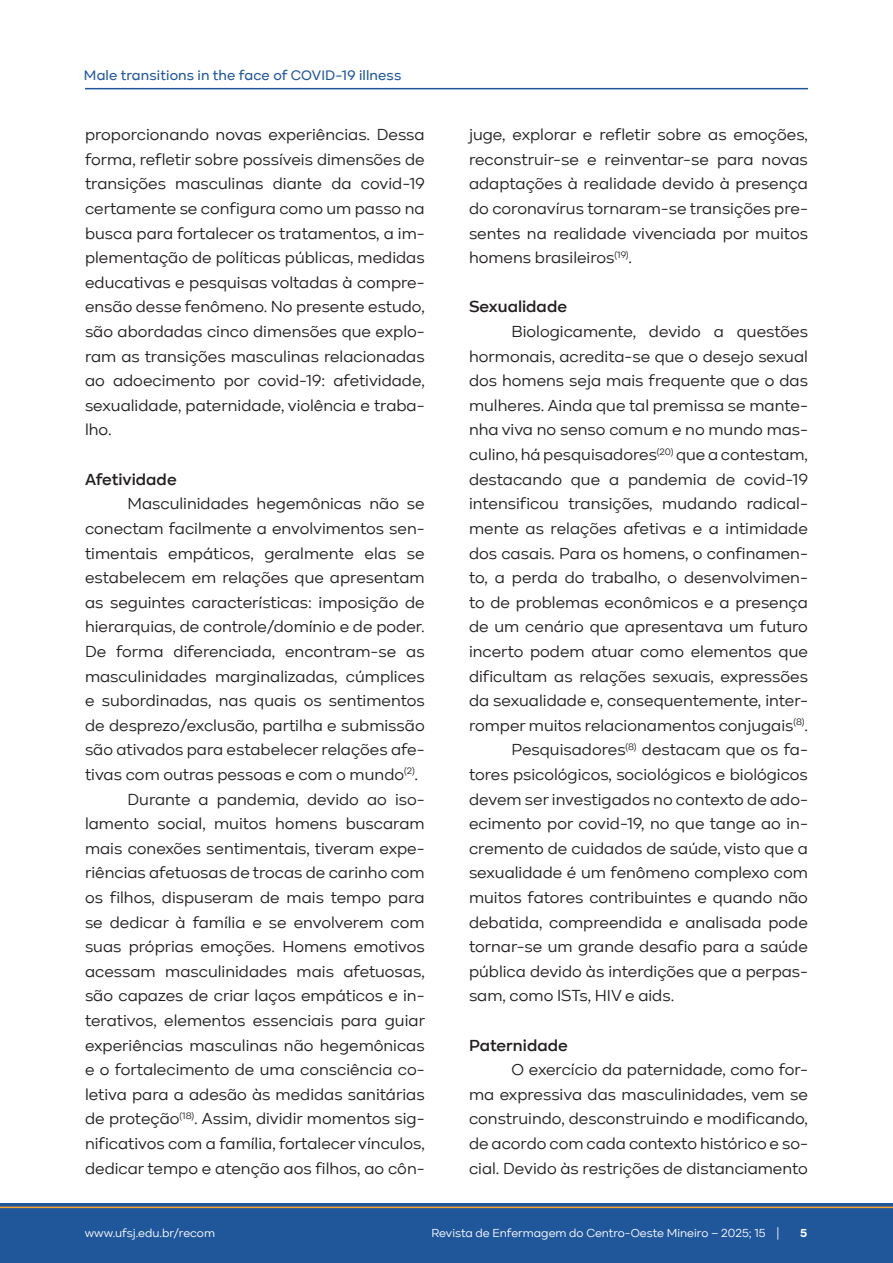
<style>
.page{position:relative;width:893px;height:1263px;background:#fff}
.page>*{position:absolute;margin:0;border:0;box-sizing:border-box;transform-origin:0 0}
.Texto_artigo{font:16.5px/24.6px "Kinetika";color:#231f20;text-align:justify}
.Texto_artigo-2{font:600 16.5px "Kinetika";color:#231f20}
.t1{font:500 14.25px "Kinetika";letter-spacing:.01em;color:#20579b}
.t2{font:12px "Kinetika";color:#fff}
.t3{font:700 12px "Kinetika";color:#fff}
</style>
<div class="page">
<div style="left:0;top:1203px;width:893px;height:60px;background:#20579b"></div>
<hr style="left:0;top:1206px;width:893px;height:2px;background:#f9a42e">
<hr style="left:85px;top:88px;width:723px;height:1px;background:#20579b">
<p class="t1" style="left:84px;top:67px;width:319px">Male transitions in the face of COVID-19 illness</p>
<p class="Texto_artigo" style="left:85px;top:122px;width:341px">proporcionando novas experiências. Dessa forma, refletir sobre possíveis dimensões de transições masculinas diante da covid-19 certamente se configura como um passo na busca para fortalecer os tratamentos, a im&shy;plementação de políticas públicas, medidas educativas e pesquisas voltadas à compre&shy;ensão desse fenômeno. No presente estudo, são abordadas cinco dimensões que explo&shy;ram as transições masculinas relacionadas ao adoecimento por covid-19: afetividade, sexualidade, paternidade, violência e traba&shy;lho.</p>
<p class="Texto_artigo-2" style="left:85px;top:469px;width:93px">Afetividade</p>
<p class="Texto_artigo" style="left:85px;top:491px;width:341px;text-indent:43px">Masculinidades hegemônicas não se conectam facilmente a envolvimentos sen&shy;timentais empáticos, geralmente elas se estabelecem em relações que apresentam as seguintes características: imposição de hierarquias, de controle/domínio e de poder.<br>De forma diferenciada, encontram-se as masculinidades marginalizadas, cúmplices e subordinadas, nas quais os sentimentos de desprezo/exclusão, partilha e submissão são ativados para estabelecer relações afe&shy;tivas com outras pessoas e com o mundo<sup>(2)</sup>.</p>
<p class="Texto_artigo" style="left:85px;top:787px;width:341px;text-indent:43px">Durante a pandemia, devido ao iso&shy;lamento social, muitos homens buscaram mais conexões sentimentais, tiveram expe&shy;riências afetuosas de trocas de carinho com os filhos, dispuseram de mais tempo para se dedicar à família e se envolverem com suas próprias emoções. Homens emotivos acessam masculinidades mais afetuosas, são capazes de criar laços empáticos e in&shy;terativos, elementos essenciais para guiar experiências masculinas não hegemônicas e o fortalecimento de uma consciência co&shy;letiva para a adesão às medidas sanitárias de proteção<sup>(18)</sup>. Assim, dividir momentos sig&shy;nificativos com a família, fortalecer vínculos, dedicar tempo e atenção aos filhos, ao côn-</p>
<p class="Texto_artigo" style="left:469px;top:122px;width:340px">juge, explorar e refletir sobre as emoções, reconstruir-se e reinventar-se para novas adaptações à realidade devido à presença do coronavírus tornaram-se transições pre&shy;sentes na realidade vivenciada por muitos homens brasileiros<sup>(19)</sup>.</p>
<p class="Texto_artigo-2" style="left:469px;top:297px;width:100px">Sexualidade</p>
<p class="Texto_artigo" style="left:469px;top:319px;width:340px;text-indent:43px">Biologicamente, devido a questões hormonais, acredita-se que o desejo sexual dos homens seja mais frequente que o das mulheres. Ainda que tal premissa se mante&shy;nha viva no senso comum e no mundo mas&shy;culino, há pesquisadores<sup>(20)</sup> que a contestam, destacando que a pandemia de covid-19 intensificou transições, mudando radical&shy;mente as relações afetivas e a intimidade dos casais. Para os homens, o confinamen&shy;to, a perda do trabalho, o desenvolvimen&shy;to de problemas econômicos e a presença de um cenário que apresentava um futuro incerto podem atuar como elementos que dificultam as relações sexuais, expressões da sexualidade e, consequentemente, inter&shy;romper muitos relacionamentos conjugais<sup>(8)</sup>.</p>
<p class="Texto_artigo" style="left:469px;top:737px;width:340px;text-indent:43px">Pesquisadores<sup>(8)</sup> destacam que os fa&shy;tores psicológicos, sociológicos e biológicos devem ser investigados no contexto de ado&shy;ecimento por covid-19, no que tange ao in&shy;cremento de cuidados de saúde, visto que a sexualidade é um fenômeno complexo com muitos fatores contribuintes e quando não debatida, compreendida e analisada pode tornar-se um grande desafio para a saúde pública devido às interdições que a perpas&shy;sam, como ISTs, HIV e aids.</p>
<p class="Texto_artigo-2" style="left:469px;top:1035px;width:100px">Paternidade</p>
<p class="Texto_artigo" style="left:469px;top:1057px;width:340px;text-indent:43px">O exercício da paternidade, como for&shy;ma expressiva das masculinidades, vem se construindo, desconstruindo e modificando, de acordo com cada contexto histórico e so&shy;cial. Devido às restrições de distanciamento</p>
<p class="t2" style="left:85px;top:1226px;width:132px">www.ufsj.edu.br/recom</p>
<p class="t2" style="left:431px;top:1226px;width:349px">Revista de Enfermagem do Centro-Oeste Mineiro – 2025; 15 |</p>
<p class="t3" style="left:800px;top:1226px;width:9px">5</p>
</div>
